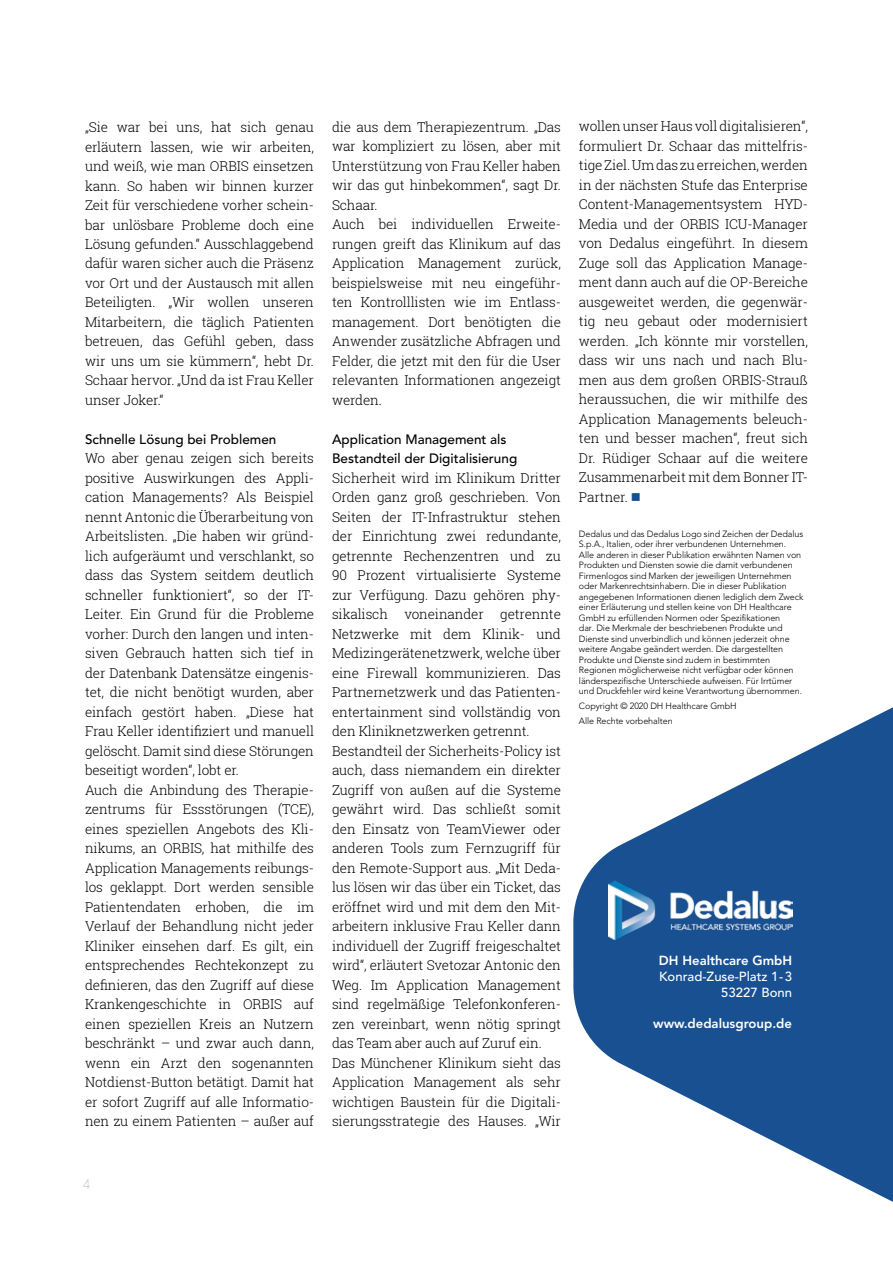
<style>
.page{position:relative;width:893px;height:1263px;background:#fff}
.page>*{position:absolute;margin:0;border:0;box-sizing:border-box;transform-origin:0 0}
.t1{font:300 13.5px/19.5px "Roboto Slab";letter-spacing:-.01em;color:#000}
.t2{font:500 13.5px/19.5px "Avenir LT Pro";color:#000}
.t3{font:100 13.5px "Roboto";color:#9d9d9c}
.t4{font:800 13.05px "Avenir LT Pro";color:#fff}
.t5{font:500 13.05px/15.8px "Avenir LT Pro";color:#fff;text-align:right}
.t6{font:300 9px/10.5px "Avenir LT Pro";letter-spacing:-.01em;color:#000}
.s1{color:#185092}
</style>
<div class="page">
<svg style="left:573px;top:707px;width:320px;height:495px;fill:#185092"></svg>
<img style="left:609px;top:880px;width:183px;height:59px">
<p class="t1" style="left:85px;top:117px;width:230px;text-align:justify">„Sie war bei uns, hat sich genau erläutern lassen, wie wir arbeiten, und weiß, wie man ORBIS einsetzen kann. So haben wir binnen kurzer Zeit für verschiedene vorher schein&shy;bar unlösbare Probleme doch eine Lösung gefunden.“ Ausschlaggebend dafür waren sicher auch die Präsenz vor Ort und der Austausch mit allen Beteiligten. „Wir wollen unseren Mitarbeitern, die täglich Patienten betreuen, das Gefühl geben, dass wir uns um sie kümmern“, hebt Dr.<br>Schaar hervor. „Und da ist Frau Keller unser Joker.“</p>
<p class="t2" style="left:85px;top:430px;width:193px">Schnelle Lösung bei Problemen</p>
<p class="t1" style="left:85px;top:448px;width:230px">Wo aber genau zeigen sich bereits positive Auswirkungen des Appli&shy;cation Managements? Als Beispiel nennt Antonic die Überarbeitung von Arbeitslisten. „Die haben wir gründ&shy;lich aufgeräumt und verschlankt, so dass das System seitdem deutlich schneller funktioniert“, so der IT-Leiter. Ein Grund für die Probleme vorher: Durch den langen und inten&shy;siven Gebrauch hatten sich tief in der Datenbank Datensätze eingenis&shy;tet, die nicht benötigt wurden, aber einfach gestört haben. „Diese hat Frau Keller identifiziert und manuell gelöscht. Damit sind diese Störungen beseitigt worden“, lobt er.<br>Auch die Anbindung des Therapie&shy;zentrums für Essstörungen (TCE), eines speziellen Angebots des Kli&shy;nikums, an ORBIS, hat mithilfe des Application Managements reibungs&shy;los geklappt. Dort werden sensible Patientendaten erhoben, die im Verlauf der Behandlung nicht jeder Kliniker einsehen darf. Es gilt, ein entsprechendes Rechtekonzept zu definieren, das den Zugriff auf diese Krankengeschichte in ORBIS auf einen speziellen Kreis an Nutzern beschränkt – und zwar auch dann, wenn ein Arzt den sogenannten Notdienst-Button betätigt. Damit hat er sofort Zugriff auf alle Informatio&shy;nen zu einem Patienten – außer auf</p>
<p class="t1" style="left:332px;top:117px;width:230px">die aus dem Therapiezentrum. „Das war kompliziert zu lösen, aber mit<br>Unterstützung von Frau Keller haben wir das gut hinbekommen“, sagt Dr.<br>Schaar.<br>Auch bei individuellen Erweite&shy;rungen greift das Klinikum auf das<br>Application Management zurück, beispielsweise mit neu eingeführ&shy;ten Kontrolllisten wie im Entlass&shy;management. Dort benötigten die<br>Anwender zusätzliche Abfragen und<br>Felder, die jetzt mit den für die User relevanten Informationen angezeigt werden.</p>
<p class="t2" style="left:332px;top:429px;width:187px">Application Management als<br>Bestandteil der Digitalisierung</p>
<p class="t1" style="left:332px;top:468px;width:230px">Sicherheit wird im Klinikum Dritter Orden ganz groß geschrieben. Von Seiten der IT-Infrastruktur stehen der Einrichtung zwei redundante, getrennte Rechenzentren und zu 90 Prozent virtualisierte Systeme zur Verfügung. Dazu gehören phy&shy;sikalisch voneinander getrennte Netzwerke mit dem Klinik- und Medizingerätenetzwerk, welche über eine Firewall kommunizieren. Das Partnernetzwerk und das Patienten&shy;entertainment sind vollständig von den Kliniknetzwerken getrennt.<br>Bestandteil der Sicherheits-Policy ist auch, dass niemandem ein direkter Zugriff von außen auf die Systeme gewährt wird. Das schließt somit den Einsatz von TeamViewer oder anderen Tools zum Fernzugriff für den Remote-Support aus. „Mit Deda&shy;lus lösen wir das über ein Ticket, das eröffnet wird und mit dem den Mit&shy;arbeitern inklusive Frau Keller dann individuell der Zugriff freigeschaltet wird“, erläutert Svetozar Antonic den Weg. Im Application Management sind regelmäßige Telefonkonferen&shy;zen vereinbart, wenn nötig springt das Team aber auch auf Zuruf ein.<br>Das Münchener Klinikum sieht das Application Management als sehr wichtigen Baustein für die Digitali&shy;sierungsstrategie des Hauses. „Wir</p>
<p class="t1" style="left:579px;top:116px;width:230px;text-align:justify">wollen unser Haus voll digitalisieren“, formuliert Dr. Schaar das mittelfris&shy;tige Ziel. Um das zu erreichen, werden in der nächsten Stufe das Enterprise Content-Managementsystem HYD-Media und der ORBIS ICU-Manager von Dedalus eingeführt. In diesem Zuge soll das Application Manage&shy;ment dann auch auf die OP-Bereiche ausgeweitet werden, die gegenwär&shy;tig neu gebaut oder modernisiert werden. „Ich könnte mir vorstellen, dass wir uns nach und nach Blu&shy;men aus dem großen ORBIS-Strauß heraussuchen, die wir mithilfe des Application Managements beleuch&shy;ten und besser machen“, freut sich Dr. Rüdiger Schaar auf die weitere Zusammenarbeit mit dem Bonner IT-Partner. <span class="s1">■</span></p>
<p class="t6" style="left:579px;top:528px;width:226px">Dedalus und das Dedalus Logo sind Zeichen der Dedalus S.p.A., Italien, oder ihrer verbundenen Unternehmen.<br>Alle anderen in dieser Publikation erwähnten Namen von Produkten und Diensten sowie die damit verbundenen Firmenlogos sind Marken der jeweiligen Unternehmen oder Markenrechtsinhabern. Die in dieser Publikation angegebenen Informationen dienen lediglich dem Zweck einer Erläuterung und stellen keine von DH Healthcare GmbH zu erfüllenden Normen oder Spezifikationen<br>dar. Die Merkmale der beschriebenen Produkte und Dienste sind unverbindlich und können jederzeit ohne weitere Angabe geändert werden. Die dargestellten Produkte und Dienste sind zudem in bestimmten Regionen möglicherweise nicht verfügbar oder können länderspezifische Unterschiede aufweisen. Für Irrtümer und Druckfehler wird keine Verantwortung übernommen.</p>
<p class="t6" style="left:579px;top:699px;width:159px;line-height:14.7px">Copyright © 2020 DH Healthcare GmbH<br>Alle Rechte vorbehalten</p>
<p class="t4" style="left:659px;top:953px;width:135px">DH Healthcare GmbH</p>
<p class="t5" style="left:659px;top:969px;width:134px">Konrad-Zuse-Platz 1-3<br>53227 Bonn</p>
<p class="t4" style="left:653px;top:1016px;width:140px">www.dedalusgroup.de</p>
<p class="t3" style="left:83px;top:1175px;width:9px">4</p>
</div>
